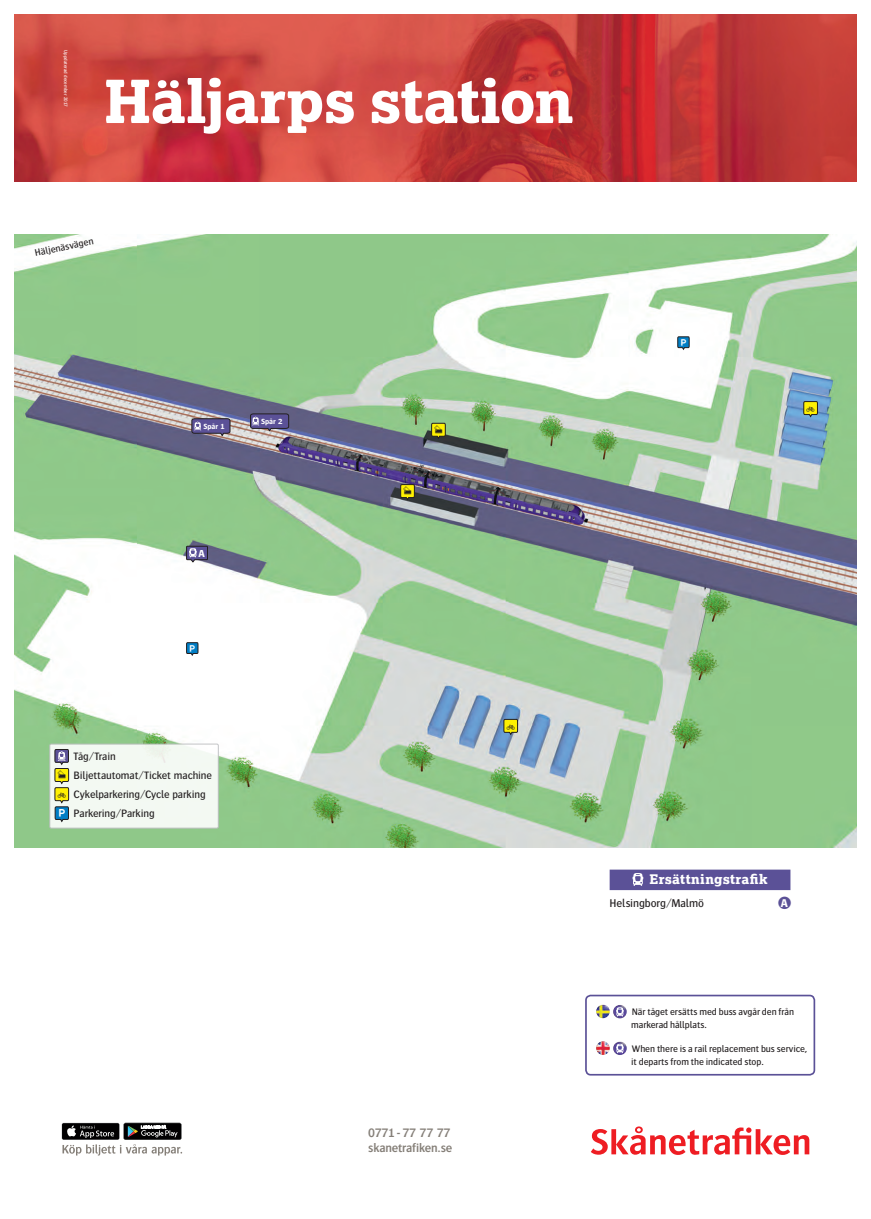
<style>
.page{position:relative;width:871px;height:1219px;background:#fff}
.page>*{position:absolute;margin:0;border:0;box-sizing:border-box;transform-origin:0 0}
.t1{font:800 59.4px "Lexia";letter-spacing:-.015em;color:#fff}
.t2{font:14.3px "Resepikto Banverket";color:#231f20}
.t3{font:13.9px "Resepikto Banverket";color:#fff}
.t4{font:800 13.2px "Lexia";letter-spacing:.02em;color:#fff}
.t5{font:600 12.8px/15.6px "Bosis Oresund Std";letter-spacing:-.015em;color:#857f78}
.t6{font:11.9px "Resepikto Banverket";color:#fff}
.t7{font:11.7px "Bosis Oresund Std";letter-spacing:-.005em;color:#231f20}
.t8{font:900 11.7px "Fotnot";color:#5b5197}
.t9{font:11.1px/18.7px "Bosis Oresund Std";letter-spacing:-.005em;color:#231f20}
.t10{font:700 10.5px "Bosis Oresund Std";color:#fff}
.t11{font:10px "Bosis Oresund Std";color:#231f20}
.t12{font:9.8px/12.1px "Bosis Oresund Std";letter-spacing:-.005em;color:#231f20}
.t13{font:700 7.8px "Bosis Oresund Std";letter-spacing:-.005em;color:#fff}
.t14{font:5px "Bosis Oresund Std";color:#fff}
.s1{font-family:"Bosis Oresund Std";font-weight:700;color:#fff}
</style>
<div class="page">
<img style="left:14px;top:14px;width:842px;height:167px">
<svg style="left:590px;top:1126px;width:219px;height:29px"></svg>
<svg style="left:62px;top:1123px;width:120px;height:32px"></svg>
<img style="left:14px;top:235px;width:842px;height:612px">
<svg style="left:503px;top:719px;width:15px;height:17px"></svg>
<svg style="left:802px;top:401px;width:15px;height:17px"></svg>
<svg style="left:677px;top:336px;width:12px;height:14px"></svg>
<svg style="left:186px;top:642px;width:12px;height:14px"></svg>
<svg style="left:400px;top:484px;width:15px;height:17px"></svg>
<svg style="left:431px;top:423px;width:15px;height:17px"></svg>
<svg style="left:191px;top:418px;width:39px;height:17px"></svg>
<svg style="left:250px;top:414px;width:39px;height:18px"></svg>
<div style="left:50px;top:744px;width:168px;height:84px;background:#f3f9f2"></div>
<div style="left:50px;top:744px;width:168px;height:84px;border:1px solid #bcbdc0"></div>
<svg style="left:54px;top:749px;width:15px;height:74px"></svg>
<svg style="left:186px;top:546px;width:22px;height:17px"></svg>
<div style="left:585px;top:995px;width:230px;height:80px;border:2px solid #5b5197;border-radius:5px"></div>
<svg style="left:596px;top:1005px;width:30px;height:13px"></svg>
<img style="left:613px;top:1041px;width:13px;height:14px;border-radius:7px">
<svg style="left:616px;top:1044px;width:7px;height:9px"></svg>
<img style="left:596px;top:1041px;width:13px;height:14px;border-radius:7px">
<div style="left:609px;top:870px;width:181px;height:20px;background:#5b5197"></div>
<svg style="left:632px;top:873px;width:11px;height:13px"></svg>
<p class="t14" style="left:68px;top:50px;width:58px;rotate:90deg">Uppdaterad december 2017</p>
<h1 class="t1" style="left:104px;top:63px;width:471px">Häljarps station</h1>
<p class="t11" style="left:34px;top:247px;width:61px;rotate:-11deg">Häljenäsvägen</p>
<p class="t13" style="left:203px;top:422px;width:23px">Spår 1</p>
<p class="t13" style="left:261px;top:418px;width:23px">Spår 2</p>
<p class="t10" style="left:198px;top:547px;width:8px">A</p>
<p class="t6" style="left:192px;top:643px;width:6px">x</p>
<p class="t9" style="left:73px;top:747px;width:140px">Tåg/Train<br>Biljettautomat/Ticket machine<br>Cykelparkering/Cycle parking<br>Parkering/Parking</p>
<h2 class="t2" style="left:62px;top:769px;width:7px">g</h2>
<h2 class="t2" style="left:62px;top:788px;width:7px">o</h2>
<h3 class="t3" style="left:62px;top:807px;width:7px">x</h3>
<h2 class="t2" style="left:407px;top:485px;width:7px">g</h2>
<h2 class="t2" style="left:438px;top:424px;width:7px">g</h2>
<h2 class="t2" style="left:510px;top:720px;width:7px">o</h2>
<h3 class="t5" style="left:368px;top:1124px;width:86px">0771 - 77 77 77 skanetrafiken.se</h3>
<p class="t6" style="left:683px;top:337px;width:6px">x</p>
<h2 class="t2" style="left:810px;top:402px;width:7px">o</h2>
<h3 class="t4" style="left:649px;top:871px;width:120px">Ersättningstrafik</h3>
<p class="t7" style="left:609px;top:897px;width:96px">Helsingborg/Malmö</p>
<p class="t8" style="left:778px;top:895px;width:14px">[<span class="s1">A</span></p>
<p class="t12" style="left:631px;top:1006px;width:164px">När tåget ersätts med buss avgår den från markerad hållplats.</p>
<p class="t12" style="left:631px;top:1042px;width:178px;line-height:12.7px">When there is a rail replacement bus service, it departs from the indicated stop.</p>
</div>
